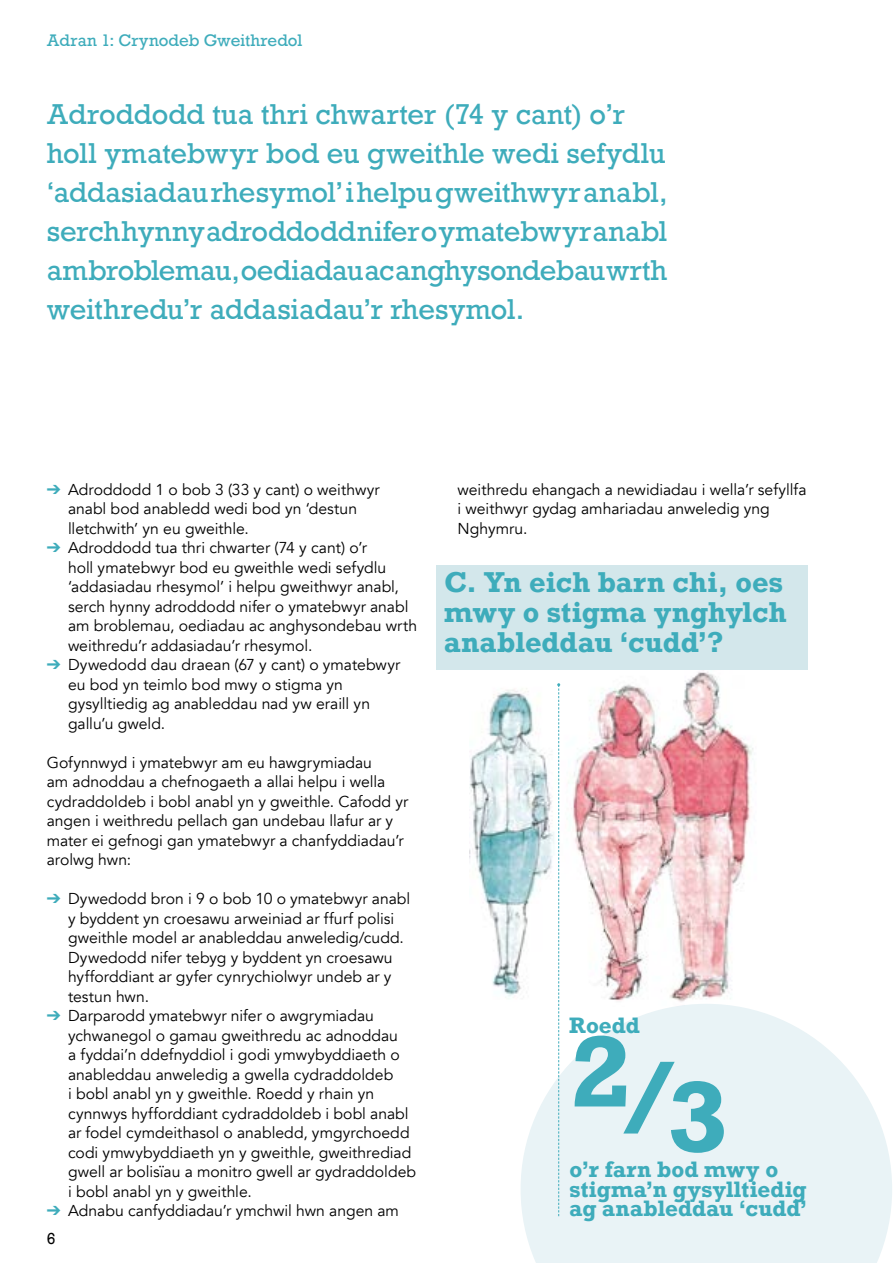
<style>
.page{position:relative;width:893px;height:1263px;background:#fff}
.page>*{position:absolute;margin:0;border:0;box-sizing:border-box;transform-origin:0 0}
.t1{font:700 94.65px "Rockwell";color:#3eacbb}
.t2{font:27px/39px "Rockwell";letter-spacing:-.01em;color:#3eacbb}
.t3{font:700 27px/30px "Rockwell";color:#3eacbb}
.t4{font:700 21px/19.5px "Rockwell";letter-spacing:.005em;color:#3eacbb}
.t5{font:15.75px/19.5px "Avenir";color:#000}
.t6{font:15.75px "Rockwell";color:#3eacbb}
.t7{font:15px "Rockwell";color:#000}
.s1{color:#3eacbb}
</style>
<div class="page">
<img style="left:469px;top:670px;width:284px;height:332px">
<svg style="left:521px;top:1004px;width:371px;height:259px;fill:#e9f3f6"></svg>
<div style="left:436px;top:565px;width:371px;height:105px;background:#d3e7eb"></div>
<svg style="left:557px;top:683px;width:3px;height:533px"></svg>
<p class="t6" style="left:47px;top:31px;width:257px">Adran 1: Crynodeb Gweithredol</p>
<p class="t2" style="left:47px;top:95px;width:622px">Adroddodd tua thri chwarter (74 y cant) o’r holl ymatebwyr bod eu gweithle wedi sefydlu ‘addasiadau rhesymol’ i helpu gweithwyr anabl, serch hynny adroddodd nifer o ymatebwyr anabl am broblemau, oediadau ac anghysondebau wrth weithredu’r addasiadau’r rhesymol.</p>
<p class="t5" style="left:68px;top:480px;width:313px;text-indent:-21px"><span class="s1">➔</span> Adroddodd 1 o bob 3 (33 y cant) o weithwyr anabl bod anabledd wedi bod yn ‘destun lletchwith’ yn eu gweithle.</p>
<p class="t5" style="left:68px;top:538px;width:351px;text-indent:-21px"><span class="s1">➔</span> Adroddodd tua thri chwarter (74 y cant) o’r<br>holl ymatebwyr bod eu gweithle wedi sefydlu ‘addasiadau rhesymol’ i helpu gweithwyr anabl, serch hynny adroddodd nifer o ymatebwyr anabl am broblemau, oediadau ac anghysondebau wrth weithredu’r addasiadau’r rhesymol.</p>
<p class="t5" style="left:68px;top:655px;width:334px;text-indent:-21px"><span class="s1">➔</span> Dywedodd dau draean (67 y cant) o ymatebwyr eu bod yn teimlo bod mwy o stigma yn gysylltiedig ag anableddau nad yw eraill yn gallu’u gweld.</p>
<p class="t5" style="left:47px;top:753px;width:363px">Gofynnwyd i ymatebwyr am eu hawgrymiadau<br>am adnoddau a chefnogaeth a allai helpu i wella cydraddoldeb i bobl anabl yn y gweithle. Cafodd yr angen i weithredu pellach gan undebau llafur ar y mater ei gefnogi gan ymatebwyr a chanfyddiadau’r arolwg hwn:</p>
<p class="t5" style="left:68px;top:889px;width:344px;text-indent:-21px"><span class="s1">➔</span> Dywedodd bron i 9 o bob 10 o ymatebwyr anabl y byddent yn croesawu arweiniad ar ffurf polisi gweithle model ar anableddau anweledig/cudd.<br>Dywedodd nifer tebyg y byddent yn croesawu hyfforddiant ar gyfer cynrychiolwyr undeb ar y testun hwn.</p>
<p class="t5" style="left:68px;top:1006px;width:350px;text-indent:-21px"><span class="s1">➔</span> Darparodd ymatebwyr nifer o awgrymiadau ychwanegol o gamau gweithredu ac adnoddau<br>a fyddai’n ddefnyddiol i godi ymwybyddiaeth o anableddau anweledig a gwella cydraddoldeb<br>i bobl anabl yn y gweithle. Roedd y rhain yn cynnwys hyfforddiant cydraddoldeb i bobl anabl ar fodel cymdeithasol o anabledd, ymgyrchoedd codi ymwybyddiaeth yn y gweithle, gweithrediad gwell ar bolisïau a monitro gwell ar gydraddoldeb i bobl anabl yn y gweithle.</p>
<p class="t5" style="left:47px;top:1201px;width:354px"><span class="s1">➔</span> Adnabu canfyddiadau’r ymchwil hwn angen am</p>
<p class="t7" style="left:47px;top:1229px;width:10px">6</p>
<p class="t5" style="left:458px;top:480px;width:350px">weithredu ehangach a newidiadau i wella’r sefyllfa i weithwyr gydag amhariadau anweledig yng<br>Nghymru.</p>
<h2 class="t3" style="left:444px;top:567px;width:344px">C. Yn eich barn chi, oes mwy o stigma ynghylch anableddau ‘cudd’?</h2>
<h3 class="t4" style="left:569px;top:1015px;width:72px">Roedd</h3>
<h1 class="t1" style="left:570px;top:1037px;width:159px">2/3</h1>
<h3 class="t4" style="left:569px;top:1159px;width:239px">o’r farn bod mwy o stigma’n gysylltiedig ag anableddau ‘cudd’</h3>
</div>
